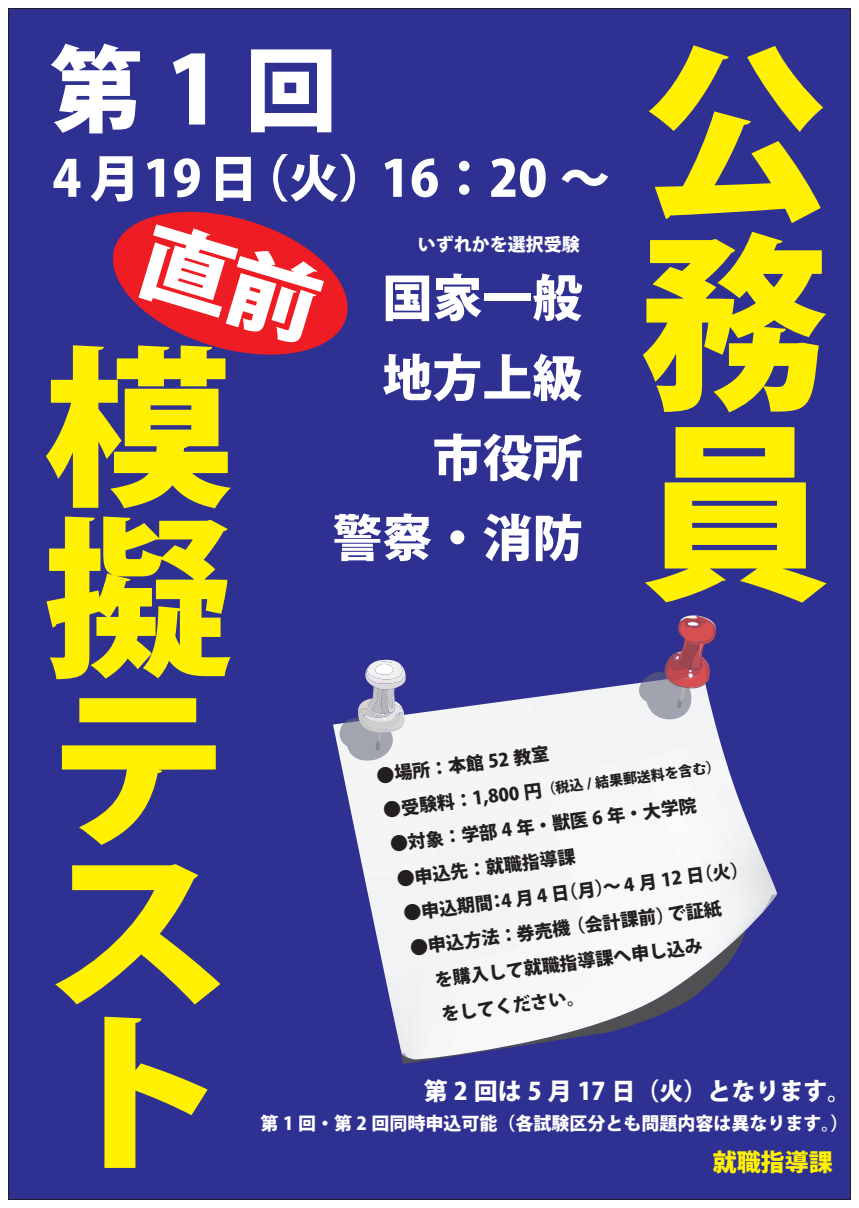
<style>
.page{position:relative;width:859px;height:1208px;background:#fff}
.page>*{position:absolute;margin:0;border:0;box-sizing:border-box;transform-origin:0 0}
.t1{font:800 190px/190px "Koz Go Pr 6 N";color:#fff101;text-align:justify}
.t2{font:800 171px/166.5px "Koz Go Pr 6 N";color:#fff101;text-align:justify;scale:1.11 1}
.t3{font:800 93.5px "Koz Go Pr 6 N";color:#fff}
.t4{font:800 50px/80px "Koz Go Pr 6 N";color:#fff;text-align:right}
.t5{font:800 50px "Koz Go Pr 6 N";letter-spacing:.035em;color:#fff}
.t6{font:800 24px "Koz Go Pr 6 N";color:#fff}
.t7{font:800 24px "Koz Go Pr 6 N";color:#fff101}
.t8{font:800 18px/35.3px "Koz Go Pr 6 N";color:#231f20}
.t9{font:800 18px "Koz Go Pr 6 N";color:#fff}
.t10{font:800 14px "Koz Go Pr 6 N";color:#231f20}
.s1{font-size:18px}
</style>
<div class="page">
<div style="left:8px;top:8px;width:843px;height:1192px;background:#2e3092;border:1px solid #231f20"></div>
<svg style="left:333px;top:683px;width:444px;height:374px"></svg>
<svg style="left:402px;top:894px;width:375px;height:165px;fill:#f4f5f6"></svg>
<svg style="left:340px;top:660px;width:66px;height:100px"></svg>
<svg style="left:639px;top:615px;width:77px;height:104px"></svg>
<svg style="left:112px;top:212px;width:236px;height:143px"></svg>
<h3 class="t3" style="left:50px;top:38px;width:290px">第1回</h3>
<h1 class="t1" style="left:640px;top:44px;width:188px">公務員</h1>
<h3 class="t5" style="left:52px;top:150px;width:609px">4月19日（火）16：20 ～　</h3>
<p class="t9" style="left:418px;top:234px;width:164px">いずれかを選択受験</p>
<h3 class="t4" style="left:332px;top:259px;width:251px">国家一般地方上級市役所<br>警察・消防</h3>
<h2 class="t2" style="left:43px;top:349px;width:171px">模擬テスト</h2>
<p class="t8" style="left:375px;top:758px;width:175px;rotate:-7deg">●場所：本館 52 教室</p>
<p class="t10" style="left:382px;top:801px;width:341px;rotate:-7deg"><span class="s1">●受験料：1,800 円</span>（税込 / 結果郵送料を含む）</p>
<p class="t8" style="left:388px;top:826px;width:310px;rotate:-7deg">●対象：学部 4 年・獣医 6 年・大学院</p>
<p class="t8" style="left:395px;top:861px;width:181px;rotate:-7deg">●申込先：就職指導課</p>
<p class="t8" style="left:401px;top:895px;width:349px;rotate:-7deg">●申込期間：4 月 4 日（月）～ 4 月 12 日（火）</p>
<p class="t8" style="left:408px;top:930px;width:333px;rotate:-7deg">●申込方法：券売機（会計課前）で証紙　　を購入して就職指導課へ申し込み<br>　をしてください。</p>
<h3 class="t6" style="left:424px;top:1077px;width:429px">第 2 回は 5 月 17 日（火）となります。</h3>
<p class="t9" style="left:261px;top:1112px;width:589px">第 1 回・第 2 回同時申込可能（各試験区分とも問題内容は異なります。）</p>
<h3 class="t7" style="left:713px;top:1148px;width:121px">就職指導課</h3>
</div>
